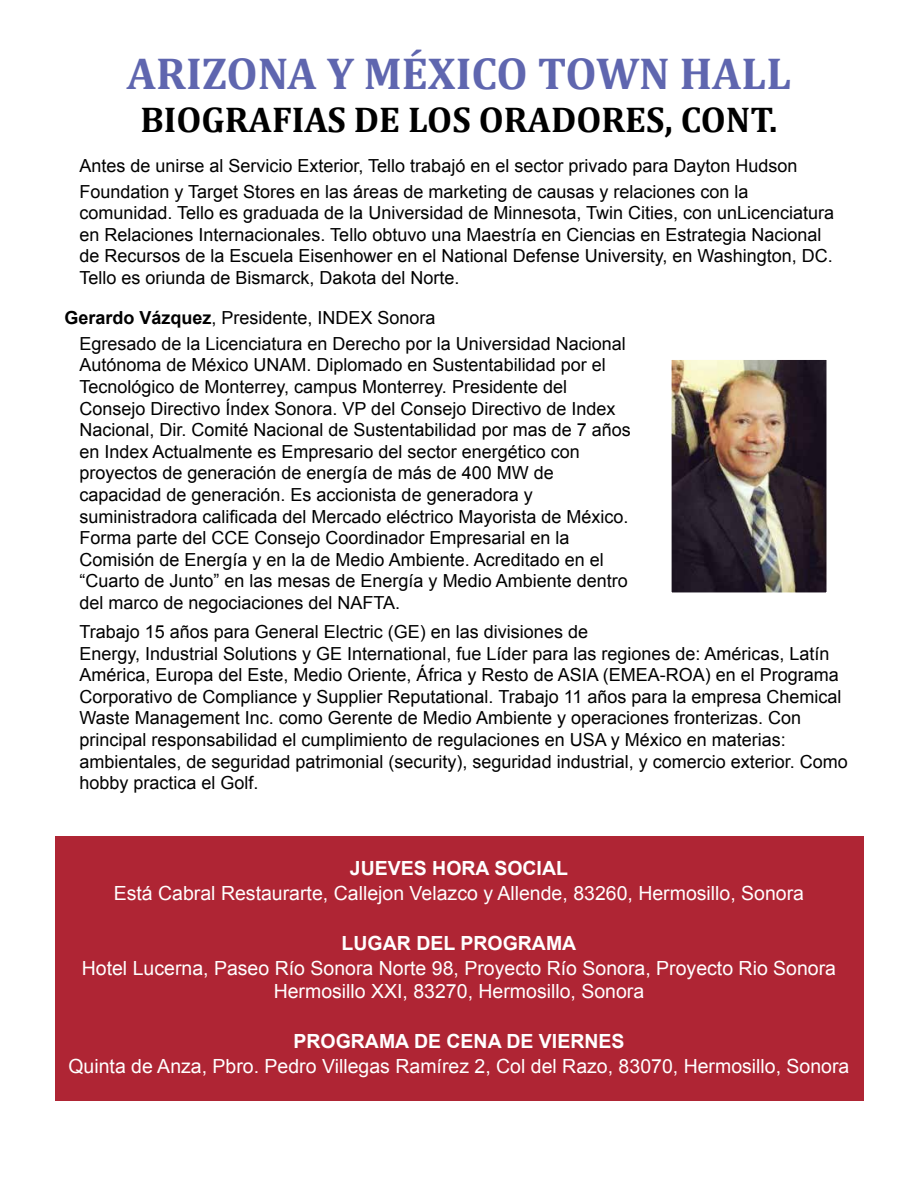
<style>
.page{position:relative;width:918px;height:1188px;background:#fff}
.page>*{position:absolute;margin:0;border:0;box-sizing:border-box;transform-origin:0 0}
.t1{font:700 45px "Cambria";color:#5f66af}
.t2{font:700 36px "Cambria";color:#000}
.t3{font:19.5px/23.4px "Arial";color:#fff;text-align:center}
.t4{font:700 19.5px "Arial";color:#fff}
.t5{font:18px/21.6px "Arial";color:#000}
.s1{font-weight:700}
</style>
<div class="page">
<div style="left:56px;top:836px;width:808px;height:265px;background:#af2534"></div>
<img style="left:673px;top:361px;width:152px;height:230px">
<h1 class="t1" style="left:127px;top:42px;width:666px">ARIZONA Y MÉXICO TOWN HALL</h1>
<h2 class="t2" style="left:140px;top:95px;width:639px">BIOGRAFIAS DE LOS ORADORES, CONT.</h2>
<p class="t5" style="left:80px;top:152px;width:720px;line-height:26.1px">Antes de unirse al Servicio Exterior, Tello trabajó en el sector privado para Dayton Hudson<br>Foundation y Target Stores en las áreas de marketing de causas y relaciones con la</p>
<p class="t5" style="left:80px;top:202px;width:756px">comunidad. Tello es graduada de la Universidad de Minnesota, Twin Cities, con unLicenciatura en Relaciones Internacionales. Tello obtuvo una Maestría en Ciencias en Estrategia Nacional de Recursos de la Escuela Eisenhower en el National Defense University, en Washington, DC.<br>Tello es oriunda de Bismarck, Dakota del Norte.</p>
<p class="t5" style="left:80px;top:304px;width:548px;line-height:26.1px;text-indent:-15px"><span class="s1">Gerardo Vázquez</span>, Presidente, INDEX Sonora<br>Egresado de la Licenciatura en Derecho por la Universidad Nacional</p>
<p class="t5" style="left:80px;top:354px;width:553px">Autónoma de México UNAM. Diplomado en Sustentabilidad por el Tecnológico de Monterrey, campus Monterrey. Presidente del Consejo Directivo Índex Sonora. VP del Consejo Directivo de Index Nacional, Dir. Comité Nacional de Sustentabilidad por mas de 7 años en Index Actualmente es Empresario del sector energético con proyectos de generación de energía de más de 400 MW de capacidad de generación. Es accionista de generadora y suministradora calificada del Mercado eléctrico Mayorista de México.<br>Forma parte del CCE Consejo Coordinador Empresarial en la Comisión de Energía y en la de Medio Ambiente. Acreditado en el “Cuarto de Junto” en las mesas de Energía y Medio Ambiente dentro del marco de negociaciones del NAFTA.</p>
<p class="t5" style="left:80px;top:621px;width:770px">Trabajo 15 años para General Electric (GE) en las divisiones de<br>Energy, Industrial Solutions y GE International, fue Líder para las regiones de: Américas, Latín América, Europa del Este, Medio Oriente, África y Resto de ASIA (EMEA-ROA) en el Programa Corporativo de Compliance y Supplier Reputational. Trabajo 11 años para la empresa Chemical Waste Management Inc. como Gerente de Medio Ambiente y operaciones fronterizas. Con principal responsabilidad el cumplimiento de regulaciones en USA y México en materias: ambientales, de seguridad patrimonial (security), seguridad industrial, y comercio exterior. Como hobby practica el Golf.</p>
<p class="t4" style="left:350px;top:855px;width:220px">JUEVES HORA SOCIAL</p>
<p class="t3" style="left:114px;top:882px;width:692px">Está Cabral Restaurarte, Callejon Velazco y Allende, 83260, Hermosillo, Sonora</p>
<p class="t4" style="left:342px;top:930px;width:236px">LUGAR DEL PROGRAMA</p>
<p class="t3" style="left:82px;top:956px;width:756px">Hotel Lucerna, Paseo Río Sonora Norte 98, Proyecto Río Sonora, Proyecto Rio Sonora<br>Hermosillo XXI, 83270, Hermosillo, Sonora</p>
<p class="t4" style="left:293px;top:1028px;width:333px">PROGRAMA DE CENA DE VIERNES</p>
<p class="t3" style="left:68px;top:1054px;width:783px">Quinta de Anza, Pbro. Pedro Villegas Ramírez 2, Col del Razo, 83070, Hermosillo, Sonora</p>
</div>
